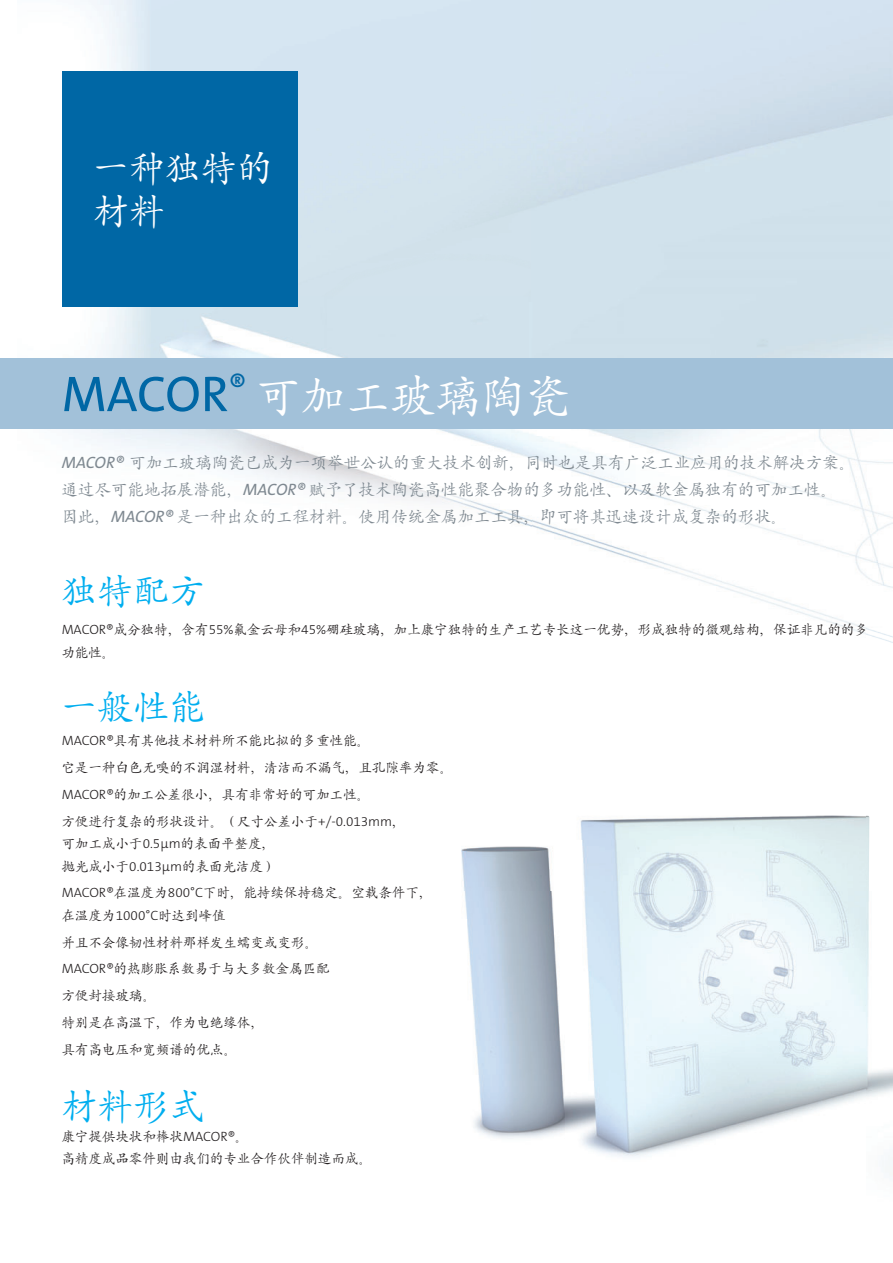
<style>
.page{position:relative;width:893px;height:1263px;background:#fff}
.page>*{position:absolute;margin:0;border:0;box-sizing:border-box;transform-origin:0 0}
.t1{font:45px "SIL Kai Reg Jian";color:#fff}
.t2{font:36px "SIL Kai Reg Jian";color:#00aeef}
.t3{font:36px/43.2px "SIL Kai Reg Jian";color:#fff}
.t4{font:16.5px/26.7px "SIL Kai Reg Jian";color:#7f8991}
.t5{font:13.5px/26.7px "SIL Kai Reg Jian";color:#231f20}
.s1{font-family:"The Sans B5 Plain";font-size:50.55px;color:#0067a5}
.s2{font-family:"The Sans B5 Plain";font-style:italic}
.s3{font-size:15px}
.s4{font-family:"The Sans B3";font-weight:300}
</style>
<div class="page">
<img style="left:867px;top:891px;width:26px;height:276px">
<div style="left:151px;top:0;width:381px;height:296px;background:#d4e4f1"></div>
<img style="left:532px;top:0;width:361px;height:634px">
<img style="left:120px;top:296px;width:413px;height:298px">
<img style="left:532px;top:594px;width:1px;height:40px">
<img style="left:866px;top:628px;width:27px;height:15px">
<img style="left:88px;top:0;width:63px;height:358px">
<div style="left:62px;top:71px;width:235px;height:236px;background:#0067a5"></div>
<div style="left:0;top:358px;width:893px;height:70px;background:#a2c1d9"></div>
<img style="left:464px;top:891px;width:403px;height:266px">
<img style="left:461px;top:815px;width:409px;height:76px">
<h2 class="t3" style="left:94px;top:143px;width:181px">一种独特的材料</h2>
<h1 class="t1" style="left:62px;top:366px;width:511px"><span class="s1">MACOR</span><sup>®</sup> 可加工玻璃陶瓷</h1>
<p class="t4" style="left:62px;top:448px;width:795px"><span class="s2">MACOR®</span> 可加工玻璃陶瓷已成为一项举世公认的重大技术创新，同时也是具有广泛工业应用的技术解决方案。通过尽可能地拓展潜能，<span class="s2">MACOR®</span> 赋予了技术陶瓷高性能聚合物的多功能性、以及软金属独有的可加工性。因此，<span class="s2">MACOR®</span> 是一种出众的工程材料。使用传统金属加工工具，即可将其迅速设计成复杂的形状<span class="s3">。</span></p>
<h2 class="t2" style="left:62px;top:567px;width:145px">独特配方</h2>
<p class="t5" style="left:62px;top:617px;width:808px;line-height:22.5px"><span class="s4">MACOR®</span>成分独特，含有<span class="s4">55%</span>氟金云母和<span class="s4">45%</span>硼硅玻璃，加上康宁独特的生产工艺专长这一优势，形成独特的微观结构，保证非凡的的多功能性。</p>
<h2 class="t2" style="left:62px;top:682px;width:145px">一般性能</h2>
<p class="t5" style="left:62px;top:726px;width:393px"><span class="s4">MACOR®</span>具有其他技术材料所不能比拟的多重性能。<br>它是一种白色无嗅的不润湿材料，清洁而不漏气，且孔隙率为零。<br><span class="s4">MACOR®</span>的加工公差很小，具有非常好的可加工性。<br>方便进行复杂的形状设计。（尺寸公差小于<span class="s4">+/-0.013mm</span>，</p>
<p class="t5" style="left:62px;top:831px;width:216px;line-height:22.5px">可加工成小于<span class="s4">0.5µm</span>的表面平整度，抛光成小于<span class="s4">0.013µm</span>的表面光洁度）</p>
<p class="t5" style="left:62px;top:881px;width:372px;line-height:22.5px"><span class="s4">MACOR®</span>在温度为<span class="s4">800°C</span>下时，能持续保持稳定。空载条件下，在温度为<span class="s4">1000°C</span>时达到峰值</p>
<p class="t5" style="left:62px;top:928px;width:270px">并且不会像韧性材料那样发生蠕变或变形。<br><span class="s4">MACOR®</span>的热膨胀系数易于与大多数金属匹配方便封接玻璃。<br>特别是在高温下，作为电绝缘体，<br>具有高电压和宽频谱的优点。</p>
<h2 class="t2" style="left:62px;top:1082px;width:145px">材料形式</h2>
<p class="t5" style="left:62px;top:1124px;width:312px;line-height:22.5px">康宁提供块状和棒状<span class="s4">MACOR®</span>。<br>高精度成品零件则由我们的专业合作伙伴制造而成。</p>
</div>
